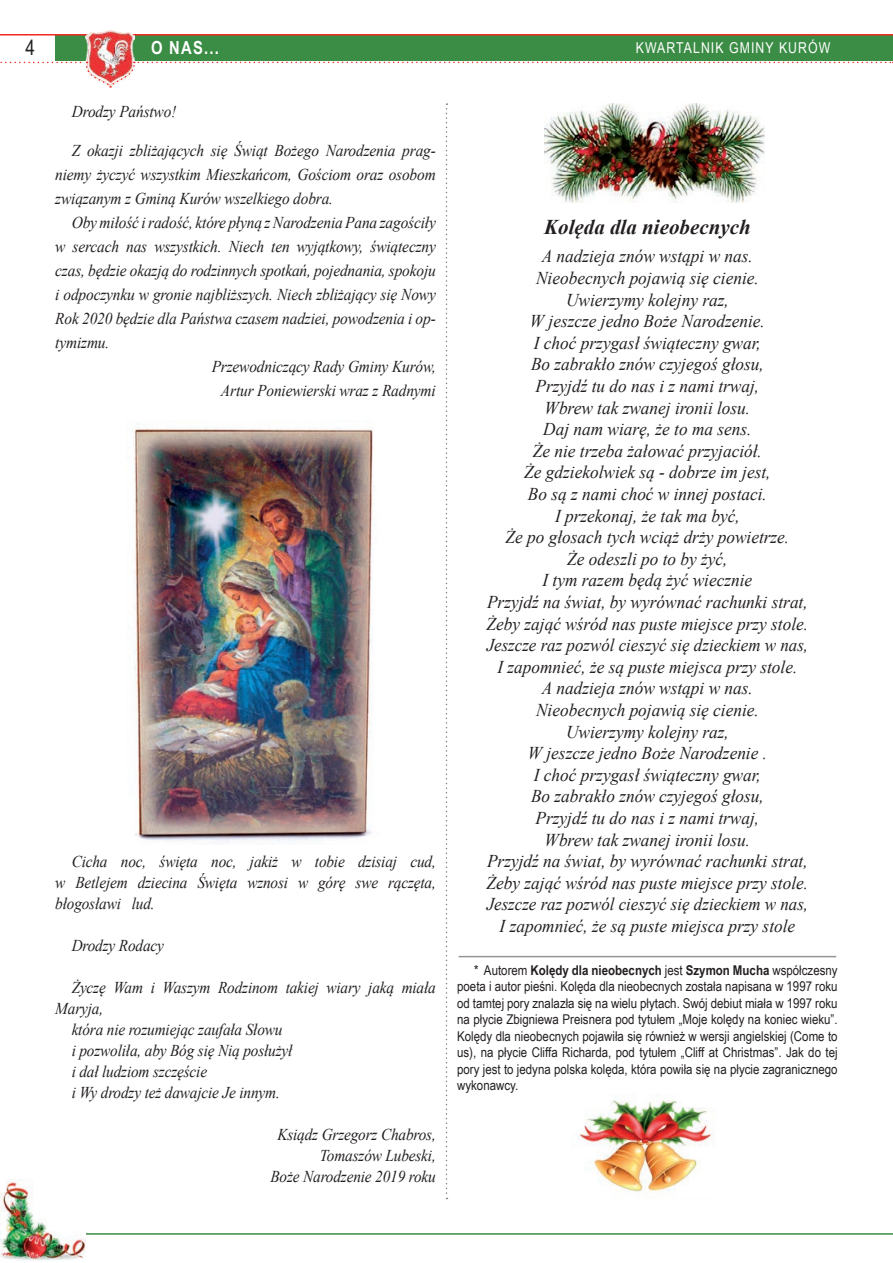
<style>
.page{position:relative;width:893px;height:1263px;background:#fff}
.page>*{position:absolute;margin:0;border:0;box-sizing:border-box;transform-origin:0 0}
.t1{font:italic 700 21px "Times New Roman";color:#231f20}
.t2{font:21px "Arial Narrow";color:#231f20}
.t3{font:italic 18px "Times New Roman";color:#231f20;scale:.96 1}
.t4{font:italic 18px "Times New Roman";color:#231f20;scale:.94 1}
.t5{font:700 18px "Arial Narrow";color:#fff}
.t6{font:italic 16.5px/24px "Times New Roman";letter-spacing:-.01em;color:#231f20;text-align:justify;scale:.93 1}
.t7{font:15px "Arial Narrow";letter-spacing:.07em;color:#fff}
.NORMAL{font:13.5px/16.5px "Arial Narrow";color:#231f20;text-align:justify;scale:1.04 1}
.s1{font-weight:700}
</style>
<div class="page">
<div style="left:55px;top:35px;width:838px;height:26px;background:#3b8c45"></div>
<hr style="left:0;top:34px;width:893px;height:2px;background:#ee2926">
<img style="left:85px;top:30px;width:50px;height:31px">
<img style="left:87px;top:31px;width:46px;height:30px">
<svg style="left:0;top:61px;width:893px;height:27px"></svg>
<hr style="left:32px;top:1233px;width:861px;height:2px;background:#3b8c45">
<img style="left:1px;top:1180px;width:84px;height:81px">
<hr style="left:459px;top:956px;width:377px;height:1px;background:#939598">
<svg style="left:446px;top:103px;width:1px;height:1096px"></svg>
<img style="left:544px;top:103px;width:220px;height:100px">
<img style="left:133px;top:423px;width:240px;height:421px">
<img style="left:578px;top:1094px;width:136px;height:98px">
<p class="t2" style="left:26px;top:33px;width:11px">4</p>
<p class="t5" style="left:151px;top:34px;width:69px">O NAS...</p>
<p class="t7" style="left:636px;top:37px;width:196px">KWARTALNIK GMINY KURÓW</p>
<p class="t6" style="left:72px;top:99px;width:114px">Drodzy Państwo!</p>
<p class="t6" style="left:55px;top:138px;width:411px;text-indent:17px">Z okazji zbliżających się Świąt Bożego Narodzenia prag&shy;niemy życzyć wszystkim Mieszkańcom, Gościom oraz osobom związanym z Gminą Kurów wszelkiego dobra.</p>
<p class="t6" style="left:55px;top:210px;width:411px;text-indent:17px">Oby miłość i radość, które płyną z Narodzenia Pana zagościły w sercach nas wszystkich. Niech ten wyjątkowy, świąteczny czas, będzie okazją do rodzinnych spotkań, pojednania, spokoju i odpoczynku w gronie najbliższych. Niech zbliżający się Nowy Rok 2020 będzie dla Państwa czasem nadziei, powodzenia i op&shy;tymizmu.</p>
<p class="t6" style="left:212px;top:354px;width:243px;text-align:center">Przewodniczący Rady Gminy Kurów,<br>Artur Poniewierski wraz z Radnymi</p>
<p class="t6" style="left:55px;top:851px;width:411px;line-height:21px;text-indent:16px">Cicha noc, święta noc, jakiż w tobie dzisiaj cud, w Betlejem dziecina Święta wznosi w górę swe rączęta, błogosławi lud.</p>
<p class="t6" style="left:72px;top:933px;width:101px">Drodzy Rodacy</p>
<p class="t6" style="left:55px;top:977px;width:411px;line-height:21px;text-indent:16px">Życzę Wam i Waszym Rodzinom takiej wiary jaką miała<br>Maryja,</p>
<p class="t6" style="left:72px;top:1017px;width:228px">która nie rozumiejąc zaufała Słowu</p>
<p class="t6" style="left:72px;top:1038px;width:239px">i pozwoliła, aby Bóg się Nią posłużył</p>
<p class="t6" style="left:72px;top:1059px;width:147px">i dał ludziom szczęście</p>
<p class="t6" style="left:72px;top:1080px;width:225px">i Wy drodzy też dawajcie Je innym.</p>
<p class="t6" style="left:277px;top:1122px;width:172px">Ksiądz Grzegorz Chabros,</p>
<p class="t6" style="left:270px;top:1145px;width:179px;line-height:21px;text-align:right">Tomaszów Lubeski,<br>Boże Narodzenie 2019 roku</p>
<p class="t1" style="left:544px;top:212px;width:208px">Kolęda dla nieobecnych</p>
<p class="t3" style="left:542px;top:244px;width:221px">A nadzieja znów wstąpi w nas.</p>
<p class="t3" style="left:536px;top:265px;width:233px">Nieobecnych pojawią się cienie.</p>
<p class="t3" style="left:566px;top:287px;width:171px">Uwierzymy kolejny raz,</p>
<p class="t3" style="left:530px;top:309px;width:246px">W jeszcze jedno Boże Narodzenie.</p>
<p class="t3" style="left:534px;top:330px;width:238px">I choć przygasł świąteczny gwar,</p>
<p class="t3" style="left:531px;top:352px;width:244px">Bo zabrakło znów czyjegoś głosu,</p>
<p class="t3" style="left:536px;top:373px;width:235px">Przyjdź tu do nas i z nami trwaj,</p>
<p class="t3" style="left:545px;top:395px;width:216px">Wbrew tak zwanej ironii losu.</p>
<p class="t3" style="left:543px;top:417px;width:218px">Daj nam wiarę, że to ma sens.</p>
<p class="t3" style="left:533px;top:438px;width:240px">Że nie trzeba żałować przyjaciół.</p>
<p class="t3" style="left:524px;top:460px;width:258px">Że gdziekolwiek są - dobrze im jest,</p>
<p class="t3" style="left:528px;top:481px;width:250px">Bo są z nami choć w innej postaci.</p>
<p class="t3" style="left:555px;top:503px;width:194px">I przekonaj, że tak ma być,</p>
<p class="t3" style="left:506px;top:525px;width:297px">Że po głosach tych wciąż drży powietrze.</p>
<p class="t3" style="left:567px;top:546px;width:168px">Że odeszli po to by żyć,</p>
<p class="t3" style="left:543px;top:568px;width:220px">I tym razem będą żyć wiecznie</p>
<p class="t3" style="left:487px;top:589px;width:336px">Przyjdź na świat, by wyrównać rachunki strat,</p>
<p class="t3" style="left:487px;top:611px;width:336px">Żeby zająć wśród nas puste miejsce przy stole.</p>
<p class="t4" style="left:487px;top:633px;width:343px">Jeszcze raz pozwól cieszyć się dzieckiem w nas,</p>
<p class="t3" style="left:497px;top:654px;width:314px">I zapomnieć, że są puste miejsca przy stole.</p>
<p class="t3" style="left:542px;top:676px;width:221px">A nadzieja znów wstąpi w nas.</p>
<p class="t3" style="left:536px;top:697px;width:233px">Nieobecnych pojawią się cienie.</p>
<p class="t3" style="left:566px;top:719px;width:171px">Uwierzymy kolejny raz,</p>
<p class="t3" style="left:528px;top:741px;width:251px">W jeszcze jedno Boże Narodzenie .</p>
<p class="t3" style="left:534px;top:762px;width:238px">I choć przygasł świąteczny gwar,</p>
<p class="t3" style="left:531px;top:784px;width:244px">Bo zabrakło znów czyjegoś głosu,</p>
<p class="t3" style="left:536px;top:805px;width:235px">Przyjdź tu do nas i z nami trwaj,</p>
<p class="t3" style="left:545px;top:827px;width:216px">Wbrew tak zwanej ironii losu.</p>
<p class="t3" style="left:487px;top:849px;width:336px">Przyjdź na świat, by wyrównać rachunki strat,</p>
<p class="t3" style="left:487px;top:870px;width:336px">Żeby zająć wśród nas puste miejsce przy stole.</p>
<p class="t4" style="left:487px;top:892px;width:343px">Jeszcze raz pozwól cieszyć się dzieckiem w nas,</p>
<p class="t3" style="left:500px;top:913px;width:309px">I zapomnieć, że są puste miejsca przy stole</p>
<p class="NORMAL" style="left:457px;top:961px;width:367px;text-indent:17px">* Autorem <span class="s1">Kolędy dla nieobecnych</span> jest <span class="s1">Szymon Mucha</span> współczesny poeta i autor pieśni. Kolęda dla nieobecnych została napisana w 1997 roku od tamtej pory znalazła się na wielu płytach. Swój debiut miała w 1997 roku na płycie Zbigniewa Preisnera pod tytułem „Moje kolędy na koniec wieku”.<br>Kolędy dla nieobecnych pojawiła się również w wersji angielskiej (Come to us), na płycie Cliffa Richarda, pod tytułem „Cliff at Christmas”. Jak do tej pory jest to jedyna polska kolęda, która powiła się na płycie zagranicznego wykonawcy.</p>
</div>
